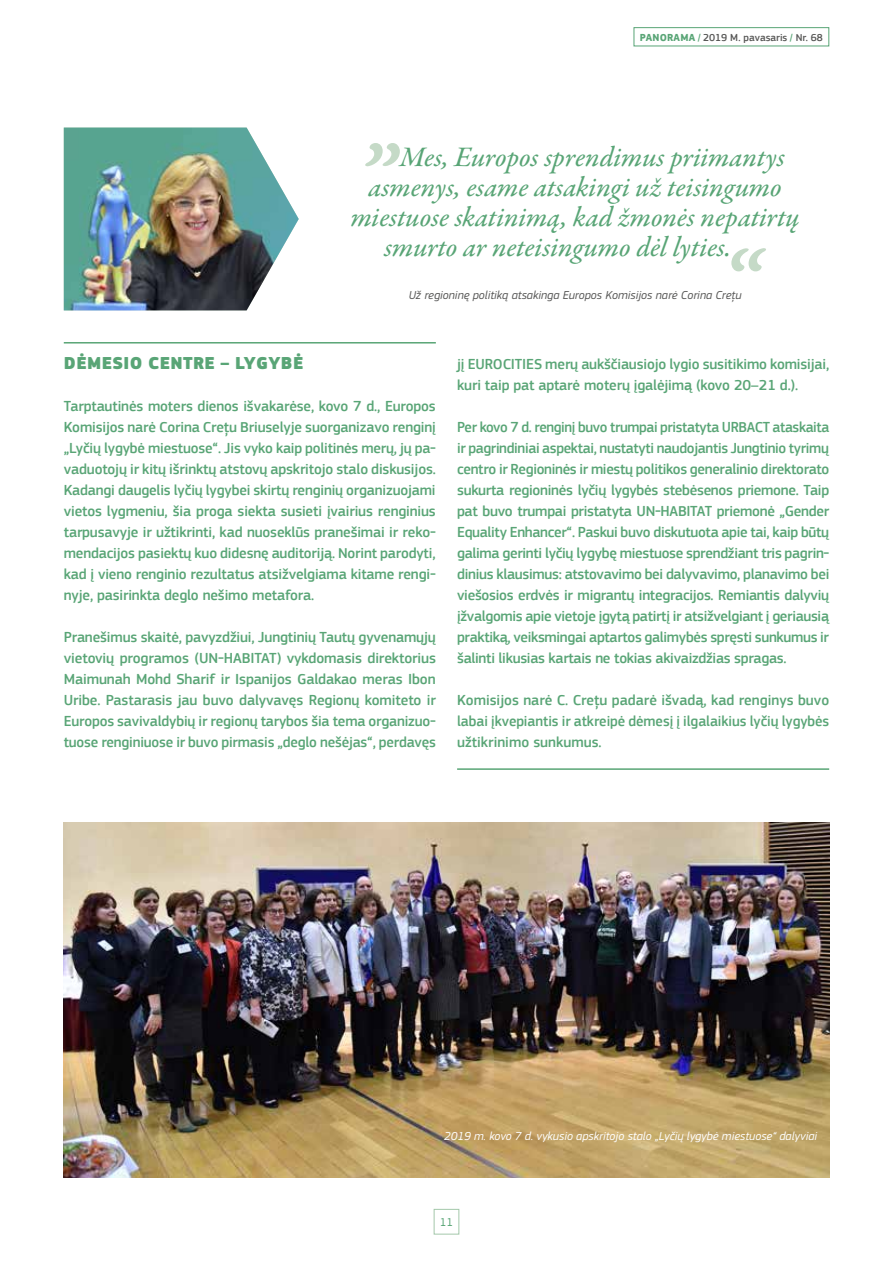
<style>
.page{position:relative;width:893px;height:1263px;background:#fff}
.page>*{position:absolute;margin:0;border:0;box-sizing:border-box;transform-origin:0 0}
.t1{font:28.5px "Garamond Premr Pro Med It";letter-spacing:-.005em;color:#59a576}
.t2{font:900 18px "EC Square Sans Pro";letter-spacing:.02em;color:#59a576}
.t3{font:500 15px/21px "EC Square Sans Pro";letter-spacing:-.01em;color:#59a576;text-align:justify}
.t4{font:italic 12px "EC Square Sans Pro";color:#fff}
.t5{font:italic 12px "EC Square Sans Pro";color:#575756}
.t6{font:12px "EC Square Sans Pro";color:#59a576}
.t7{font:500 10.5px "EC Square Sans Pro";color:#575756}
.s1{font-weight:700;color:#59a576}
.s2{color:#59a576}
</style>
<div class="page">
<div style="left:434px;top:1209px;width:25px;height:25px;border:1px solid #a4c8ab"></div>
<hr style="left:64px;top:342px;width:372px;height:1px;background:#59a576">
<hr style="left:457px;top:768px;width:372px;height:2px;background:#59a576">
<img style="left:64px;top:128px;width:235px;height:182px">
<div style="left:634px;top:27px;width:195px;height:19px;border:1px solid #59a576"></div>
<svg style="left:365px;top:143px;width:35px;height:23px"></svg>
<svg style="left:731px;top:248px;width:35px;height:23px"></svg>
<img style="left:64px;top:823px;width:765px;height:355px">
<p class="t7" style="left:640px;top:31px;width:185px"><span class="s1">PANORAMA</span> <span class="s2">/</span> 2019 M. pavasaris <span class="s2">/</span> Nr. 68</p>
<h1 class="t1" style="left:400px;top:139px;width:387px">Mes, Europos sprendimus priimantys</h1>
<h1 class="t1" style="left:369px;top:169px;width:415px">asmenys, esame atsakingi už teisingumo</h1>
<h1 class="t1" style="left:351px;top:199px;width:450px">miestuose skatinimą, kad žmonės nepatirtų</h1>
<h1 class="t1" style="left:384px;top:229px;width:349px">smurto ar neteisingumo dėl lyties.</h1>
<p class="t5" style="left:409px;top:288px;width:334px">Už regioninę politiką atsakinga Europos Komisijos narė Corina Creţu</p>
<p class="t2" style="left:64px;top:352px;width:241px">DĖMESIO CENTRE – LYGYBĖ</p>
<p class="t3" style="left:64px;top:396px;width:374px">Tarptautinės moters dienos išvakarėse, kovo 7 d., Europos Komisijos narė Corina Creţu Briuselyje suorganizavo renginį „Lyčių lygybė miestuose“. Jis vyko kaip politinės merų, jų pa&shy;vaduotojų ir kitų išrinktų atstovų apskritojo stalo diskusijos.<br>Kadangi daugelis lyčių lygybei skirtų renginių organizuojami vietos lygmeniu, šia proga siekta susieti įvairius renginius tarpusavyje ir užtikrinti, kad nuoseklūs pranešimai ir reko&shy;mendacijos pasiektų kuo didesnę auditoriją. Norint parodyti, kad į vieno renginio rezultatus atsižvelgiama kitame rengi&shy;nyje, pasirinkta deglo nešimo metafora.</p>
<p class="t3" style="left:64px;top:627px;width:374px">Pranešimus skaitė, pavyzdžiui, Jungtinių Tautų gyvenamųjų vietovių programos (UN-HABITAT) vykdomasis direktorius Maimunah Mohd Sharif ir Ispanijos Galdakao meras Ibon Uribe. Pastarasis jau buvo dalyvavęs Regionų komiteto ir Europos savivaldybių ir regionų tarybos šia tema organizuo&shy;tuose renginiuose ir buvo pirmasis „deglo nešėjas“, perdavęs</p>
<p class="t3" style="left:457px;top:354px;width:374px">jį EUROCITIES merų aukščiausiojo lygio susitikimo komisijai, kuri taip pat aptarė moterų įgalėjimą (kovo 20–21 d.).</p>
<p class="t3" style="left:457px;top:417px;width:374px">Per kovo 7 d. renginį buvo trumpai pristatyta URBACT ataskaita ir pagrindiniai aspektai, nustatyti naudojantis Jungtinio tyrimų centro ir Regioninės ir miestų politikos generalinio direktorato sukurta regioninės lyčių lygybės stebėsenos priemone. Taip pat buvo trumpai pristatyta UN-HABITAT priemonė „Gender Equality Enhancer“. Paskui buvo diskutuota apie tai, kaip būtų galima gerinti lyčių lygybę miestuose sprendžiant tris pagrin&shy;dinius klausimus: atstovavimo bei dalyvavimo, planavimo bei viešosios erdvės ir migrantų integracijos. Remiantis dalyvių įžvalgomis apie vietoje įgytą patirtį ir atsižvelgiant į geriausią praktiką, veiksmingai aptartos galimybės spręsti sunkumus ir šalinti likusias kartais ne tokias akivaizdžias spragas.</p>
<p class="t3" style="left:457px;top:690px;width:374px">Komisijos narė C. Creţu padarė išvadą, kad renginys buvo labai įkvepiantis ir atkreipė dėmesį į ilgalaikius lyčių lygybės užtikrinimo sunkumus.</p>
<p class="t4" style="left:444px;top:1129px;width:375px">2019 m. kovo 7 d. vykusio apskritojo stalo „Lyčių lygybė miestuose“ dalyviai</p>
<p class="t6" style="left:440px;top:1215px;width:15px">11</p>
</div>
